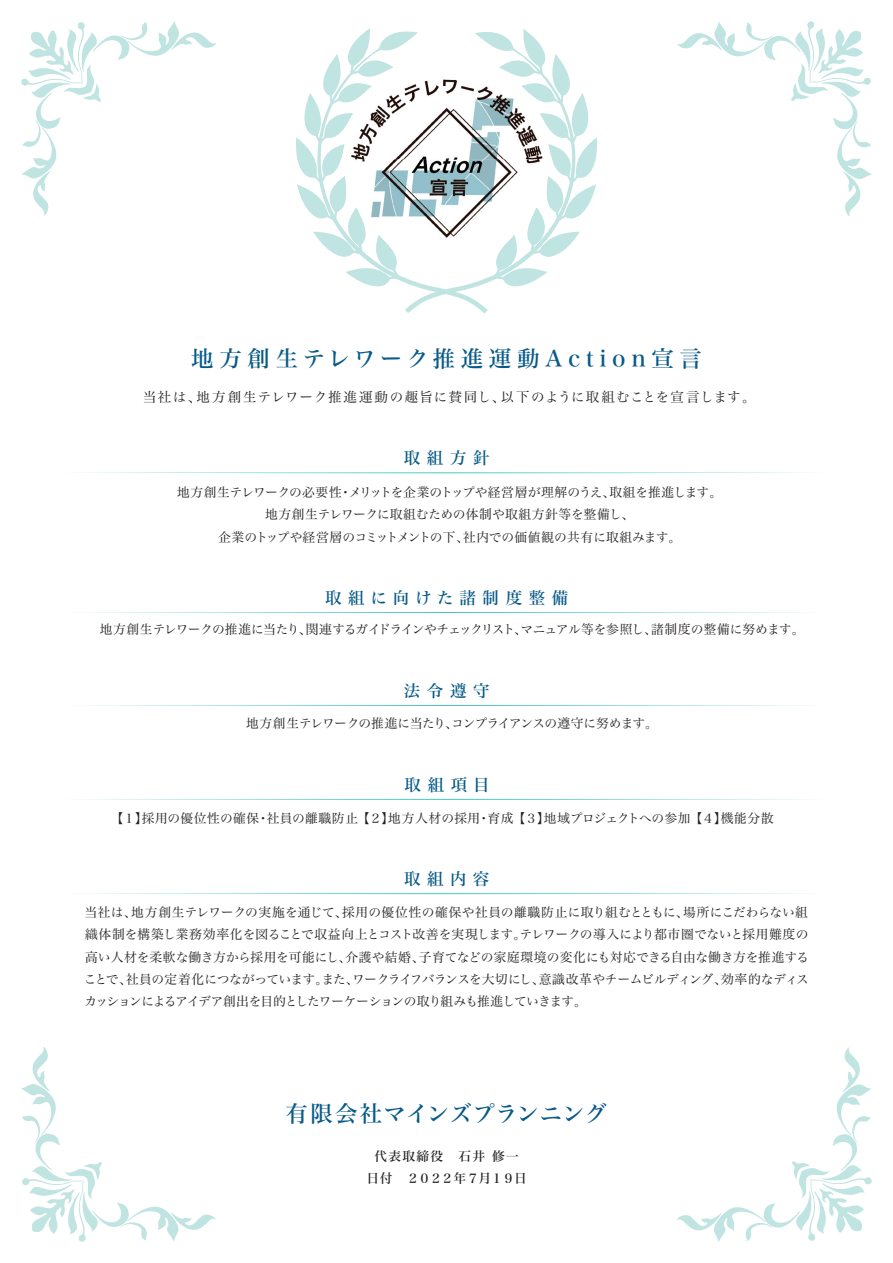
<style>
.page{position:relative;width:893px;height:1263px;background:#fff}
.page>*{position:absolute;margin:0;border:0;box-sizing:border-box;transform-origin:0 0}
.t1{font:22.5px "Hira Min Std N W5";letter-spacing:.25em;color:#075a88}
.t2{font:22.5px "Hira Min Std N W5";letter-spacing:.01em;color:#075a88}
.t3{font:16.5px "Hira Min Std N W5";letter-spacing:.4em;color:#075a88}
.t4{font:16.5px "Hira Min Std N W5";letter-spacing:.38em;color:#075a88}
.t5{font:13.5px "Hira Min Std N W3";letter-spacing:.085em;color:#231f20}
.t6{font:12.75px/22.4px "Hira Min Std N W3";letter-spacing:-.015em;color:#231f20;text-align:center}
.t7{font:12.75px "Hira Min Std N W3";letter-spacing:-.035em;color:#231f20}
.t8{font:12.75px "Hira Min Std N W3";letter-spacing:.025em;color:#231f20}
.t9{font:12.75px "Hira Min Std N W3";letter-spacing:-.045em;color:#231f20}
.t10{font:12.75px/22.4px "Hira Min Std N W5";color:#231f20;text-align:center}
</style>
<div class="page">
<svg style="left:296px;top:28px;width:301px;height:286px"></svg>
<svg style="left:21px;top:21px;width:195px;height:195px"></svg>
<svg style="left:677px;top:21px;width:195px;height:195px"></svg>
<svg style="left:677px;top:1047px;width:195px;height:195px"></svg>
<svg style="left:21px;top:1047px;width:195px;height:195px"></svg>
<svg style="left:84px;top:472px;width:725px;height:1px"></svg>
<svg style="left:84px;top:612px;width:725px;height:1px"></svg>
<svg style="left:84px;top:705px;width:725px;height:1px"></svg>
<img style="left:394px;top:54px;width:105px;height:198px">
<img style="left:341px;top:54px;width:53px;height:211px">
<img style="left:499px;top:54px;width:52px;height:211px">
<img style="left:393px;top:252px;width:106px;height:13px">
<svg style="left:84px;top:893px;width:725px;height:1px"></svg>
<svg style="left:84px;top:799px;width:725px;height:1px"></svg>
<h1 class="t1" style="left:191px;top:342px;width:512px">地方創生テレワーク推進運動Action宣言</h1>
<p class="t5" style="left:143px;top:387px;width:614px">当社は、地方創生テレワーク推進運動の趣旨に賛同し、以下のように取組むことを宣言します。</p>
<p class="t3" style="left:404px;top:446px;width:87px">取組方針</p>
<p class="t6" style="left:177px;top:481px;width:547px">地方創生テレワークの必要性・メリットを企業のトップや経営層が理解のうえ、取組を推進します。地方創生テレワークに取組むための体制や取組方針等を整備し、<br>企業のトップや経営層のコミットメントの下、社内での価値観の共有に取組みます。</p>
<p class="t4" style="left:325px;top:586px;width:245px">取組に向けた諸制度整備</p>
<p class="t7" style="left:100px;top:620px;width:706px">地方創生テレワークの推進に当たり、関連するガイドラインやチェックリスト、マニュアル等を参照し、諸制度の整備に努めます。</p>
<p class="t3" style="left:404px;top:679px;width:87px">法令遵守</p>
<p class="t9" style="left:246px;top:714px;width:413px">地方創生テレワークの推進に当たり、コンプライアンスの遵守に努めます。</p>
<p class="t3" style="left:405px;top:773px;width:87px">取組項目</p>
<p class="t8" style="left:111px;top:809px;width:664px">【１】採用の優位性の確保・社員の離職防止 【２】地方人材の採用・育成 【３】地域プロジェクトへの参加 【４】機能分散</p>
<p class="t3" style="left:404px;top:867px;width:87px">取組内容</p>
<p class="t6" style="left:84px;top:901px;width:727px;text-align:justify">当社は、地方創生テレワークの実施を通じて、採用の優位性の確保や社員の離職防止に取り組むとともに、場所にこだわらない組織体制を構築し業務効率化を図ることで収益向上とコスト改善を実現します。テレワークの導入により都市圏でないと採用難度の高い人材を柔軟な働き方から採用を可能にし、介護や結婚、子育てなどの家庭環境の変化にも対応できる自由な働き方を推進することで、社員の定着化につながっています。また、ワークライフバランスを大切にし、意識改革やチームビルディング、効率的なディスカッションによるアイデア創出を目的としたワーケーションの取り組みも推進していきます。</p>
<h1 class="t2" style="left:286px;top:1097px;width:323px">有限会社マインズプランニング</h1>
<p class="t10" style="left:366px;top:1144px;width:162px">代表取締役　石井 修一日付　２０２２年７月１９日</p>
</div>
